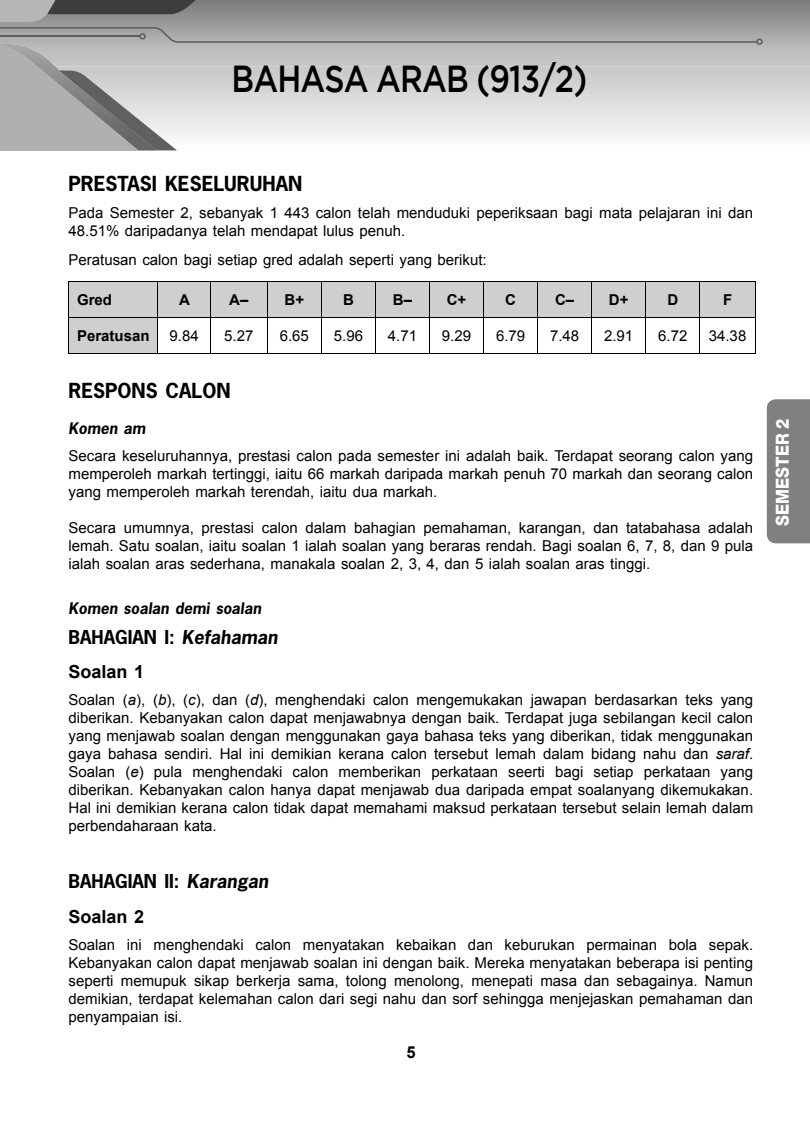
<style>
.page{position:relative;width:810px;height:1123px;background:#fff}
.page>*{position:absolute;margin:0;border:0;box-sizing:border-box;transform-origin:0 0}
.t1{font:500 37.5px "Gotham";letter-spacing:-.03em;color:#000;scale:.84 1}
.t2{font:700 19.5px "News Gothic Std";color:#000}
.t3{font:700 18px/34.5px "News Gothic Std";color:#000}
.t4{font:800 18px "Helvetica Neue LT Std";color:#fff;scale:.9 1}
.t5{font:700 16.5px "Arial";color:#000}
.t6{font:15px/18px "Arial";color:#000}
.t7{font:700 15px "Arial";color:#000}
.t8{font:italic 700 15px "News Gothic Std";color:#000}
.s1{font-family:"News Gothic Std";font-weight:700;font-style:italic}
.s2{font-style:italic}
.s3{font-family:"Arial"}
</style>
<div class="page">
<div style="left:766px;top:399px;width:43px;height:144px;background:#808080"></div>
<svg style="left:69px;top:282px;width:685px;height:71px;fill:#cfcfcf"></svg>
<hr style="left:68px;top:281px;width:687px;height:1px;background:#000">
<hr style="left:68px;top:317px;width:687px;height:1px;background:#000">
<hr style="left:68px;top:353px;width:687px;height:1px;background:#000">
<hr style="left:68px;top:282px;width:1px;height:35px;background:#000">
<hr style="left:68px;top:318px;width:1px;height:35px;background:#000">
<hr style="left:157px;top:282px;width:1px;height:35px;background:#000">
<hr style="left:210px;top:282px;width:1px;height:35px;background:#000">
<hr style="left:267px;top:282px;width:1px;height:35px;background:#000">
<hr style="left:321px;top:282px;width:1px;height:35px;background:#000">
<hr style="left:375px;top:282px;width:1px;height:35px;background:#000">
<hr style="left:429px;top:282px;width:1px;height:35px;background:#000">
<hr style="left:483px;top:282px;width:1px;height:35px;background:#000">
<hr style="left:537px;top:282px;width:1px;height:35px;background:#000">
<hr style="left:591px;top:282px;width:1px;height:35px;background:#000">
<hr style="left:645px;top:282px;width:1px;height:35px;background:#000">
<hr style="left:699px;top:282px;width:1px;height:35px;background:#000">
<hr style="left:754px;top:282px;width:1px;height:35px;background:#000">
<hr style="left:157px;top:318px;width:1px;height:35px;background:#000">
<hr style="left:210px;top:318px;width:1px;height:35px;background:#000">
<hr style="left:267px;top:318px;width:1px;height:35px;background:#000">
<hr style="left:321px;top:318px;width:1px;height:35px;background:#000">
<hr style="left:375px;top:318px;width:1px;height:35px;background:#000">
<hr style="left:429px;top:318px;width:1px;height:35px;background:#000">
<hr style="left:483px;top:318px;width:1px;height:35px;background:#000">
<hr style="left:537px;top:318px;width:1px;height:35px;background:#000">
<hr style="left:591px;top:318px;width:1px;height:35px;background:#000">
<hr style="left:645px;top:318px;width:1px;height:35px;background:#000">
<hr style="left:699px;top:318px;width:1px;height:35px;background:#000">
<hr style="left:754px;top:318px;width:1px;height:35px;background:#000">
<svg style="left:0;top:0;width:762px;height:150px"></svg>
<img style="left:0;top:44px;width:157px;height:106px">
<p class="t1" style="left:231px;top:66px;width:424px">BAHASA ARAB (913/2)</p>
<p class="t2" style="left:68px;top:173px;width:235px">PRESTASI KESELURUHAN</p>
<p class="t6" style="left:68px;top:204px;width:685px">Pada Semester 2, sebanyak 1 443 calon telah menduduki peperiksaan bagi mata pelajaran ini dan<br>48.51% daripadanya telah mendapat lulus penuh.</p>
<p class="t6" style="left:68px;top:251px;width:419px">Peratusan calon bagi setiap gred adalah seperti yang berikut:</p>
<p class="t7" style="left:77px;top:291px;width:37px">Gred</p>
<p class="t7" style="left:179px;top:291px;width:12px">A</p>
<p class="t7" style="left:229px;top:291px;width:21px">A–</p>
<p class="t7" style="left:284px;top:291px;width:21px">B+</p>
<p class="t7" style="left:343px;top:291px;width:12px">B</p>
<p class="t7" style="left:392px;top:291px;width:21px">B–</p>
<p class="t7" style="left:446px;top:291px;width:21px">C+</p>
<p class="t7" style="left:505px;top:291px;width:12px">C</p>
<p class="t7" style="left:554px;top:291px;width:21px">C–</p>
<p class="t7" style="left:608px;top:291px;width:21px">D+</p>
<p class="t7" style="left:667px;top:291px;width:12px">D</p>
<p class="t7" style="left:722px;top:291px;width:11px">F</p>
<p class="t7" style="left:77px;top:327px;width:74px">Peratusan</p>
<p class="t6" style="left:169px;top:327px;width:31px">9.84</p>
<p class="t6" style="left:224px;top:327px;width:31px">5.27</p>
<p class="t6" style="left:279px;top:327px;width:31px">6.65</p>
<p class="t6" style="left:333px;top:327px;width:31px">5.96</p>
<p class="t6" style="left:387px;top:327px;width:31px">4.71</p>
<p class="t6" style="left:441px;top:327px;width:31px">9.29</p>
<p class="t6" style="left:495px;top:327px;width:31px">6.79</p>
<p class="t6" style="left:549px;top:327px;width:31px">7.48</p>
<p class="t6" style="left:603px;top:327px;width:31px">2.91</p>
<p class="t6" style="left:657px;top:327px;width:31px">6.72</p>
<p class="t6" style="left:708px;top:327px;width:39px">34.38</p>
<p class="t2" style="left:68px;top:379px;width:163px">RESPONS CALON</p>
<p class="t6" style="left:68px;top:415px;width:685px;line-height:27px"><span class="s1">Komen am<br></span>Secara keseluruhannya, prestasi calon pada semester ini adalah baik. Terdapat seorang calon yang</p>
<p class="t6" style="left:68px;top:464px;width:685px">memperoleh markah tertinggi, iaitu 66 markah daripada markah penuh 70 markah dan seorang calon yang memperoleh markah terendah, iaitu dua markah.</p>
<p class="t6" style="left:68px;top:518px;width:685px;text-align:justify">Secara umumnya, prestasi calon dalam bahagian pemahaman, karangan, dan tatabahasa adalah lemah. Satu soalan, iaitu soalan 1 ialah soalan yang beraras rendah. Bagi soalan 6, 7, 8, dan 9 pula ialah soalan aras sederhana, manakala soalan 2, 3, 4, dan 5 ialah soalan aras tinggi.</p>
<p class="t8" style="left:68px;top:602px;width:194px">Komen soalan demi soalan</p>
<p class="t3" style="left:68px;top:620px;width:210px">BAHAGIAN I: <span class="s2">Kefahaman<br></span><span class="s3">Soalan 1</span></p>
<p class="t6" style="left:68px;top:691px;width:686px;text-align:justify">Soalan (<span class="s2">a</span>), (<span class="s2">b</span>), (<span class="s2">c</span>), dan (<span class="s2">d</span>), menghendaki calon mengemukakan jawapan berdasarkan teks yang diberikan. Kebanyakan calon dapat menjawabnya dengan baik. Terdapat juga sebilangan kecil calon yang menjawab soalan dengan menggunakan gaya bahasa teks yang diberikan, tidak menggunakan gaya bahasa sendiri. Hal ini demikian kerana calon tersebut lemah dalam bidang nahu dan <span class="s2">saraf</span>.<br>Soalan (<span class="s2">e</span>) pula menghendaki calon memberikan perkataan seerti bagi setiap perkataan yang diberikan. Kebanyakan calon hanya dapat menjawab dua daripada empat soalanyang dikemukakan.<br>Hal ini demikian kerana calon tidak dapat memahami maksud perkataan tersebut selain lemah dalam perbendaharaan kata.</p>
<p class="t3" style="left:68px;top:865px;width:201px">BAHAGIAN II: <span class="s2">Karangan<br></span><span class="s3">Soalan 2</span></p>
<p class="t6" style="left:68px;top:935px;width:685px;text-align:justify">Soalan ini menghendaki calon menyatakan kebaikan dan keburukan permainan bola sepak.<br>Kebanyakan calon dapat menjawab soalan ini dengan baik. Mereka menyatakan beberapa isi penting seperti memupuk sikap berkerja sama, tolong menolong, menepati masa dan sebagainya. Namun demikian, terdapat kelemahan calon dari segi nahu dan sorf sehingga menjejaskan pemahaman dan penyampaian isi.</p>
<p class="t5" style="left:406px;top:1043px;width:11px">5</p>
<p class="t4" style="left:771px;top:526px;width:121px;rotate:-90deg">SEMESTER 2</p>
</div>
